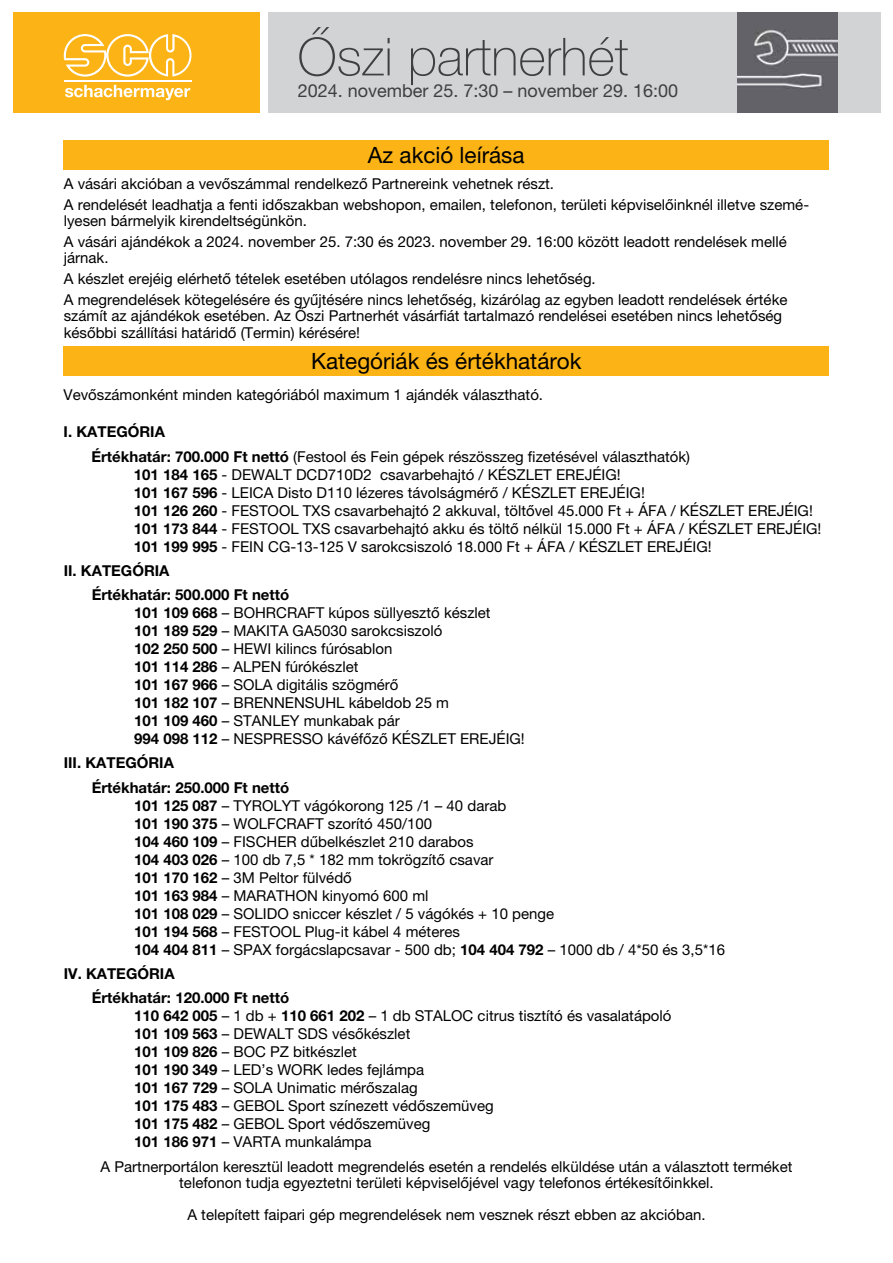
<style>
.page{position:relative;width:893px;height:1263px;background:#fff}
.page>*{position:absolute;margin:0;border:0;box-sizing:border-box;transform-origin:0 0}
.t1{font:100 52.5px "Helvetica Neue LT Pro";color:#4d4d4f}
.t2{font:22.5px "Helvetica Neue LT Pro";color:#000}
.t3{font:18px "Helvetica Neue LT Pro";color:#4d4d4f}
.t4{font:15px/18px "Helvetica Neue LT Pro";color:#000}
.t5{font:700 15px "Helvetica Neue LT Pro";color:#000}
.s1{font-weight:700}
</style>
<div class="page">
<div style="left:64px;top:140px;width:765px;height:30px;background:#fcb316"></div>
<div style="left:64px;top:346px;width:765px;height:30px;background:#fcb316"></div>
<div style="left:13px;top:13px;width:246px;height:100px;background:#fcb316"></div>
<div style="left:268px;top:13px;width:612px;height:100px;background:#d1d3d4"></div>
<svg style="left:64px;top:34px;width:128px;height:43px"></svg>
<svg style="left:65px;top:85px;width:125px;height:15px"></svg>
<hr style="left:64px;top:81px;width:128px;height:1px;background:#fff">
<img style="left:737px;top:13px;width:100px;height:100px">
<h1 class="t1" style="left:298px;top:27px;width:332px">Őszi partnerhét</h1>
<p class="t3" style="left:298px;top:80px;width:382px">2024. november 25. 7:30 – november 29. 16:00</p>
<h2 class="t2" style="left:368px;top:142px;width:158px">Az akció leírása</h2>
<p class="t4" style="left:64px;top:173px;width:747px;line-height:20.7px">A vásári akcióban a vevőszámmal rendelkező Partnereink vehetnek részt.<br>A rendelését leadhatja a fenti időszakban webshopon, emailen, telefonon, területi képviselőinknél illetve szemé-</p>
<p class="t4" style="left:64px;top:210px;width:725px;line-height:20.7px">lyesen bármelyik kirendeltségünkön.<br>A vásári ajándékok a 2024. november 25. 7:30 és 2023. november 29. 16:00 között leadott rendelések mellé</p>
<p class="t4" style="left:64px;top:248px;width:725px;line-height:20.7px">járnak.<br>A készlet erejéig elérhető tételek esetében utólagos rendelésre nincs lehetőség.<br>A megrendelések kötegelésére és gyűjtésére nincs lehetőség, kizárólag az egyben leadott rendelések értéke</p>
<p class="t4" style="left:64px;top:308px;width:720px;line-height:16.5px">számít az ajándékok esetében. Az Őszi Partnerhét vásárfiát tartalmazó rendelései esetében nincs lehetőség későbbi szállítási határidő (Termin) kérésére!</p>
<h2 class="t2" style="left:311px;top:348px;width:272px">Kategóriák és értékhatárok</h2>
<p class="t4" style="left:64px;top:385px;width:481px">Vevőszámonként minden kategóriából maximum 1 ajándék választható.</p>
<p class="t5" style="left:64px;top:423px;width:103px">I. KATEGÓRIA</p>
<p class="t4" style="left:134px;top:447px;width:689px;text-indent:-43px"><span class="s1">Értékhatár: 700.000 Ft nettó</span> (Festool és Fein gépek részösszeg fizetésével választhatók)<br><span class="s1">101 184 165</span> - DEWALT DCD710D2 csavarbehajtó / KÉSZLET EREJÉIG!<br><span class="s1">101 167 596</span> - LEICA Disto D110 lézeres távolságmérő / KÉSZLET EREJÉIG!<br><span class="s1">101 126 260</span> - FESTOOL TXS csavarbehajtó 2 akkuval, töltővel 45.000 Ft + ÁFA / KÉSZLET EREJÉIG!<br><span class="s1">101 173 844</span> - FESTOOL TXS csavarbehajtó akku és töltő nélkül 15.000 Ft + ÁFA / KÉSZLET EREJÉIG!<br><span class="s1">101 199 995</span> - FEIN CG-13-125 V sarokcsiszoló 18.000 Ft + ÁFA / KÉSZLET EREJÉIG!</p>
<p class="t5" style="left:64px;top:562px;width:107px">II. KATEGÓRIA</p>
<p class="t4" style="left:134px;top:586px;width:392px;text-indent:-43px"><span class="s1">Értékhatár: 500.000 Ft nettó<br>101 109 668</span> – BOHRCRAFT kúpos süllyesztő készlet<br><span class="s1">101 189 529</span> – MAKITA GA5030 sarokcsiszoló<br><span class="s1">102 250 500</span> – HEWI kilincs fúrósablon<br><span class="s1">101 114 286</span> – ALPEN fúrókészlet<br><span class="s1">101 167 966</span> – SOLA digitális szögmérő<br><span class="s1">101 182 107</span> – BRENNENSUHL kábeldob 25 m<br><span class="s1">101 109 460</span> – STANLEY munkabak pár<br><span class="s1">994 098 112</span> – NESPRESSO kávéfőző KÉSZLET EREJÉIG!</p>
<p class="t5" style="left:64px;top:754px;width:112px">III. KATEGÓRIA</p>
<p class="t4" style="left:134px;top:778px;width:592px;text-indent:-43px"><span class="s1">Értékhatár: 250.000 Ft nettó<br>101 125 087</span> – TYROLYT vágókorong 125 /1 – 40 darab<br><span class="s1">101 190 375</span> – WOLFCRAFT szorító 450/100<br><span class="s1">104 460 109</span> – FISCHER dűbelkészlet 210 darabos<br><span class="s1">104 403 026</span> – 100 db 7,5 * 182 mm tokrögzítő csavar<br><span class="s1">101 170 162</span> – 3M Peltor fülvédő<br><span class="s1">101 163 984</span> – MARATHON kinyomó 600 ml<br><span class="s1">101 108 029</span> – SOLIDO sniccer készlet / 5 vágókés + 10 penge<br><span class="s1">101 194 568</span> – FESTOOL Plug-it kábel 4 méteres<br><span class="s1">104 404 811</span> – SPAX forgácslapcsavar - 500 db; <span class="s1">104 404 792</span> – 1000 db / 4*50 és 3,5*16</p>
<p class="t5" style="left:64px;top:964px;width:112px">IV. KATEGÓRIA</p>
<p class="t4" style="left:134px;top:989px;width:539px;text-indent:-43px"><span class="s1">Értékhatár: 120.000 Ft nettó<br>110 642 005</span> – 1 db + <span class="s1">110 661 202</span> – 1 db STALOC citrus tisztító és vasalatápoló <span class="s1">101 109 563</span> – DEWALT SDS vésőkészlet<br><span class="s1">101 109 826</span> – BOC PZ bitkészlet<br><span class="s1">101 190 349</span> – LED’s WORK ledes fejlámpa<br><span class="s1">101 167 729</span> – SOLA Unimatic mérőszalag<br><span class="s1">101 175 483</span> – GEBOL Sport színezett védőszemüveg<br><span class="s1">101 175 482</span> – GEBOL Sport védőszemüveg<br><span class="s1">101 186 971</span> – VARTA munkalámpa</p>
<p class="t4" style="left:101px;top:1158px;width:693px;line-height:16.2px;text-align:center">A Partnerportálon keresztül leadott megrendelés esetén a rendelés elküldése után a választott terméket telefonon tudja egyeztetni területi képviselőjével vagy telefonos értékesítőinkkel.</p>
<p class="t4" style="left:187px;top:1206px;width:520px">A telepített faipari gép megrendelések nem vesznek részt ebben az akcióban.</p>
</div>
